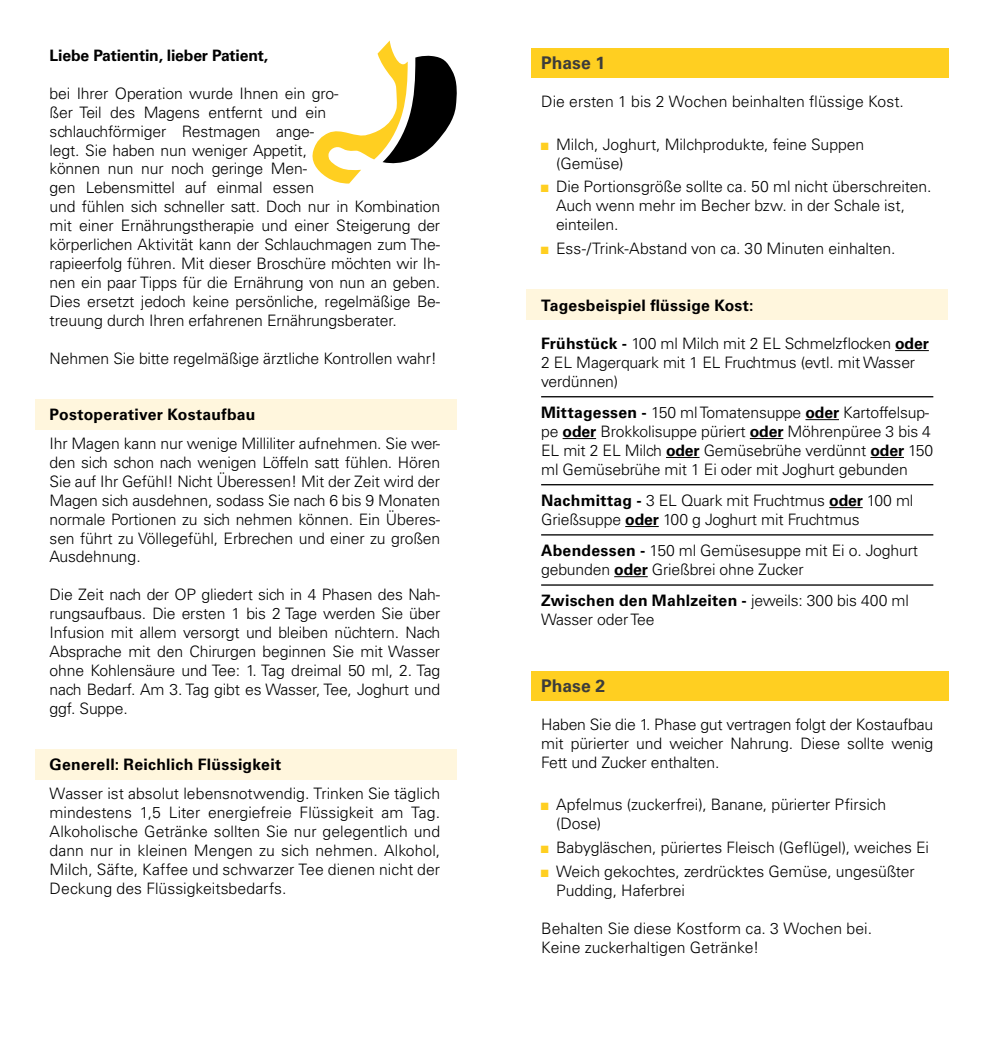
<style>
.page{position:relative;width:983px;height:1042px;background:#fff}
.page>*{position:absolute;margin:0;border:0;box-sizing:border-box;transform-origin:0 0}
.t1{font:700 17.5px "Univers LT Std";color:#3c3c3b}
.t2{font:300 15.75px/18.9px "Univers LT Std";letter-spacing:-.01em;color:#000}
.t3{font:700 15.75px "Univers LT Std";letter-spacing:.015em;color:#000}
.t4{font:700 15.75px "Univers LT Std";letter-spacing:-.01em;color:#000}
.s1{font-family:"Arial Narrow";font-weight:400;color:#ffcf21}
.s2{font-weight:700}
</style>
<div class="page">
<div style="left:531px;top:48px;width:416px;height:30px;background:#ffcf21"></div>
<div style="left:526px;top:289px;width:421px;height:31px;background:#fff6dd"></div>
<div style="left:531px;top:671px;width:416px;height:30px;background:#ffcf21"></div>
<hr style="left:541px;top:396px;width:392px;height:1px;background:#000">
<hr style="left:541px;top:484px;width:392px;height:1px;background:#000">
<hr style="left:541px;top:534px;width:392px;height:1px;background:#000">
<hr style="left:541px;top:584px;width:392px;height:2px;background:#000">
<hr style="left:894px;top:350px;width:34px;height:1px;background:#000">
<hr style="left:805px;top:419px;width:33px;height:1px;background:#000">
<hr style="left:562px;top:438px;width:34px;height:1px;background:#000">
<hr style="left:749px;top:438px;width:34px;height:1px;background:#000">
<hr style="left:665px;top:457px;width:34px;height:1px;background:#000">
<hr style="left:870px;top:457px;width:33px;height:1px;background:#000">
<hr style="left:829px;top:507px;width:33px;height:1px;background:#000">
<hr style="left:625px;top:526px;width:33px;height:1px;background:#000">
<hr style="left:614px;top:576px;width:33px;height:1px;background:#000">
<div style="left:35px;top:399px;width:421px;height:30px;background:#fff6dd"></div>
<div style="left:35px;top:749px;width:421px;height:31px;background:#fff6dd"></div>
<svg style="left:312px;top:41px;width:144px;height:143px"></svg>
<p class="t4" style="left:50px;top:46px;width:220px">Liebe Patientin, lieber Patient,</p>
<p class="t2" style="left:50px;top:84px;width:392px">bei Ihrer Operation wurde Ihnen ein gro-<br>ßer Teil des Magens entfernt und ein schlauchförmiger Restmagen ange-<br>legt. Sie haben nun weniger Appetit,<br>können nun nur noch geringe Men-<br>gen Lebensmittel auf einmal essen<br>und fühlen sich schneller satt. Doch nur in Kombination mit einer Ernährungstherapie und einer Steigerung der körperlichen Aktivität kann der Schlauchmagen zum The&shy;rapieerfolg führen. Mit dieser Broschüre möchten wir Ih&shy;nen ein paar Tipps für die Ernährung von nun an geben.<br>Dies ersetzt jedoch keine persönliche, regelmäßige Be&shy;treuung durch Ihren erfahrenen Ernährungsberater.</p>
<p class="t2" style="left:50px;top:348px;width:388px">Nehmen Sie bitte regelmäßige ärztliche Kontrollen wahr!</p>
<p class="t3" style="left:50px;top:405px;width:207px">Postoperativer Kostaufbau</p>
<p class="t2" style="left:50px;top:434px;width:392px;text-align:justify">Ihr Magen kann nur wenige Milliliter aufnehmen. Sie wer&shy;den sich schon nach wenigen Löffeln satt fühlen. Hören Sie auf Ihr Gefühl! Nicht Überessen! Mit der Zeit wird der Magen sich ausdehnen, sodass Sie nach 6 bis 9 Monaten normale Portionen zu sich nehmen können. Ein Überes&shy;sen führt zu Völlegefühl, Erbrechen und einer zu großen Ausdehnung.</p>
<p class="t2" style="left:50px;top:585px;width:392px;text-align:justify">Die Zeit nach der OP gliedert sich in 4 Phasen des Nah&shy;rungsaufbaus. Die ersten 1 bis 2 Tage werden Sie über Infusion mit allem versorgt und bleiben nüchtern. Nach Absprache mit den Chirurgen beginnen Sie mit Wasser ohne Kohlensäure und Tee: 1. Tag dreimal 50 ml, 2. Tag nach Bedarf. Am 3. Tag gibt es Wasser, Tee, Joghurt und ggf. Suppe.</p>
<p class="t3" style="left:50px;top:755px;width:233px">Generell: Reichlich Flüssigkeit</p>
<p class="t2" style="left:50px;top:784px;width:392px;text-align:justify">Wasser ist absolut lebensnotwendig. Trinken Sie täglich mindestens 1,5 Liter energiefreie Flüssigkeit am Tag.<br>Alkoholische Getränke sollten Sie nur gelegentlich und dann nur in kleinen Mengen zu sich nehmen. Alkohol, Milch, Säfte, Kaffee und schwarzer Tee dienen nicht der Deckung des Flüssigkeitsbedarfs.</p>
<p class="t1" style="left:541px;top:53px;width:66px">Phase 1</p>
<p class="t2" style="left:541px;top:92px;width:364px">Die ersten 1 bis 2 Wochen beinhalten flüssige Kost.</p>
<p class="t2" style="left:556px;top:135px;width:310px;text-indent:-15px"><span class="s1">■</span> Milch, Joghurt, Milchprodukte, feine Suppen (Gemüse)</p>
<p class="t2" style="left:556px;top:177px;width:377px;text-indent:-15px"><span class="s1">■</span> Die Portionsgröße sollte ca. 50 ml nicht überschreiten.<br>Auch wenn mehr im Becher bzw. in der Schale ist, einteilen.</p>
<p class="t2" style="left:541px;top:239px;width:356px"><span class="s1">■</span> Ess-/Trink-Abstand von ca. 30 Minuten einhalten.</p>
<p class="t3" style="left:541px;top:296px;width:214px">Tagesbeispiel flüssige Kost:</p>
<p class="t2" style="left:541px;top:334px;width:389px"><span class="s2">Frühstück -</span> 100 ml Milch mit 2 EL Schmelzflocken <span class="s2">oder<br></span>2 EL Magerquark mit 1 EL Fruchtmus (evtl. mit Wasser verdünnen)</p>
<p class="t2" style="left:541px;top:403px;width:393px"><span class="s2">Mittagessen -</span> 150 ml Tomatensuppe <span class="s2">oder</span> Kartoffelsup&shy;pe <span class="s2">oder</span> Brokkolisuppe püriert <span class="s2">oder</span> Möhrenpüree 3 bis 4<br>EL mit 2 EL Milch <span class="s2">oder</span> Gemüsebrühe verdünnt <span class="s2">oder</span> 150 ml Gemüsebrühe mit 1 Ei oder mit Joghurt gebunden</p>
<p class="t2" style="left:541px;top:491px;width:374px"><span class="s2">Nachmittag -</span> 3 EL Quark mit Fruchtmus <span class="s2">oder</span> 100 ml<br>Grießsuppe <span class="s2">oder</span> 100 g Joghurt mit Fruchtmus</p>
<p class="t2" style="left:541px;top:541px;width:378px"><span class="s2">Abendessen -</span> 150 ml Gemüsesuppe mit Ei o. Joghurt gebunden <span class="s2">oder</span> Grießbrei ohne Zucker</p>
<p class="t2" style="left:541px;top:591px;width:369px"><span class="s2">Zwischen den Mahlzeiten -</span> jeweils: 300 bis 400 ml<br>Wasser oder Tee</p>
<p class="t1" style="left:541px;top:675px;width:66px">Phase 2</p>
<p class="t2" style="left:541px;top:715px;width:393px;text-align:justify">Haben Sie die 1. Phase gut vertragen folgt der Kostaufbau mit pürierter und weicher Nahrung. Diese sollte wenig Fett und Zucker enthalten.</p>
<p class="t2" style="left:556px;top:795px;width:332px;text-indent:-15px"><span class="s1">■</span> Apfelmus (zuckerfrei), Banane, pürierter Pfirsich (Dose)</p>
<p class="t2" style="left:541px;top:838px;width:389px"><span class="s1">■</span> Babygläschen, püriertes Fleisch (Geflügel), weiches Ei</p>
<p class="t2" style="left:556px;top:862px;width:360px;text-indent:-15px"><span class="s1">■</span> Weich gekochtes, zerdrücktes Gemüse, ungesüßter<br>Pudding, Haferbrei</p>
<p class="t2" style="left:541px;top:918px;width:332px">Behalten Sie diese Kostform ca. 3 Wochen bei.<br>Keine zuckerhaltigen Getränke!</p>
</div>
